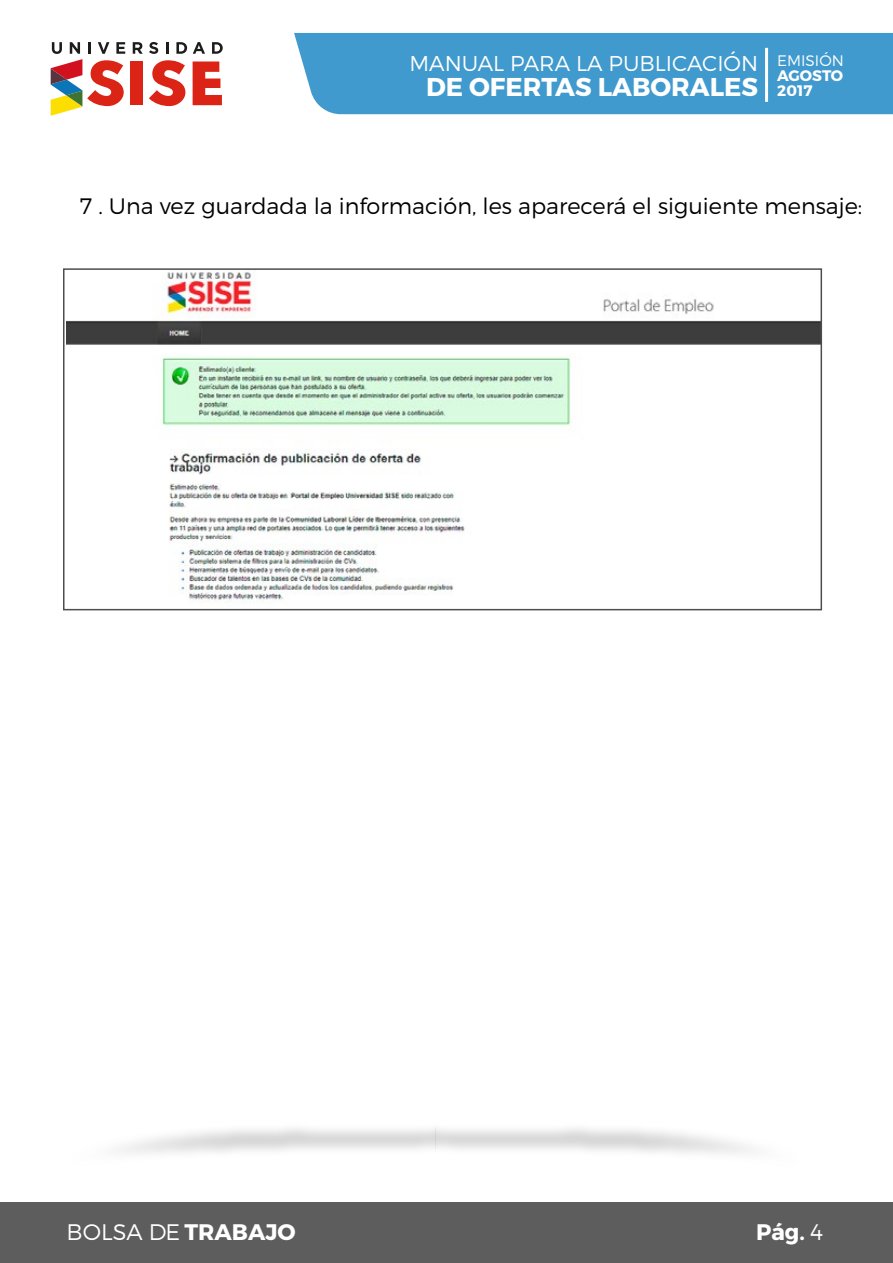
<style>
.page{position:relative;width:893px;height:1263px;background:#fff}
.page>*{position:absolute;margin:0;border:0;box-sizing:border-box;transform-origin:0 0}
.t1{font:700 25.8px "Montserrat";color:#fff}
.t2{font:300 22.5px "Montserrat";color:#fff}
.t3{font:700 22.5px "Montserrat";color:#fff}
.t4{font:300 22.35px "Montserrat";color:#000}
.t5{font:300 21.45px "Montserrat";color:#fff}
.t6{font:700 15.3px/14.7px "Montserrat";color:#fff}
.t7{font:300 15.3px "Montserrat";color:#fff}
.s1{font-weight:700}
.s2{font-weight:300}
</style>
<div class="page">
<img style="left:66px;top:271px;width:753px;height:332px">
<div style="left:63px;top:268px;width:759px;height:342px;border:2px solid #4d4d4d"></div>
<div style="left:0;top:1203px;width:893px;height:60px;background:#5d5d5d"></div>
<div style="left:130px;top:62px;width:13px;height:43px;background:#db2415"></div>
<svg style="left:149px;top:60px;width:36px;height:46px"></svg>
<svg style="left:193px;top:61px;width:29px;height:44px"></svg>
<svg style="left:51px;top:42px;width:74px;height:74px"></svg>
<svg style="left:133px;top:42px;width:10px;height:12px"></svg>
<svg style="left:149px;top:42px;width:9px;height:12px"></svg>
<svg style="left:166px;top:42px;width:2px;height:12px"></svg>
<svg style="left:176px;top:42px;width:11px;height:12px"></svg>
<svg style="left:193px;top:42px;width:12px;height:12px"></svg>
<svg style="left:212px;top:42px;width:11px;height:12px"></svg>
<div style="left:294px;top:33px;width:599px;height:81px;background:#409ace"></div>
<hr style="left:765px;top:48px;width:3px;height:54px;background:#fff">
<p class="t5" style="left:409px;top:51px;width:350px">MANUAL PARA LA PUBLICACIÓN</p>
<p class="t1" style="left:426px;top:71px;width:334px">DE OFERTAS LABORALES</p>
<p class="t7" style="left:777px;top:52px;width:68px">EMISIÓN</p>
<p class="t6" style="left:777px;top:68px;width:67px">AGOSTO<br>2017</p>
<p class="t4" style="left:80px;top:192px;width:784px">7 . Una vez guardada la información, les aparecerá el siguiente mensaje:</p>
<p class="t2" style="left:67px;top:1219px;width:231px">BOLSA DE <span class="s1">TRABAJO</span></p>
<p class="t3" style="left:756px;top:1218px;width:69px">Pág. <span class="s2">4</span></p>
</div>
